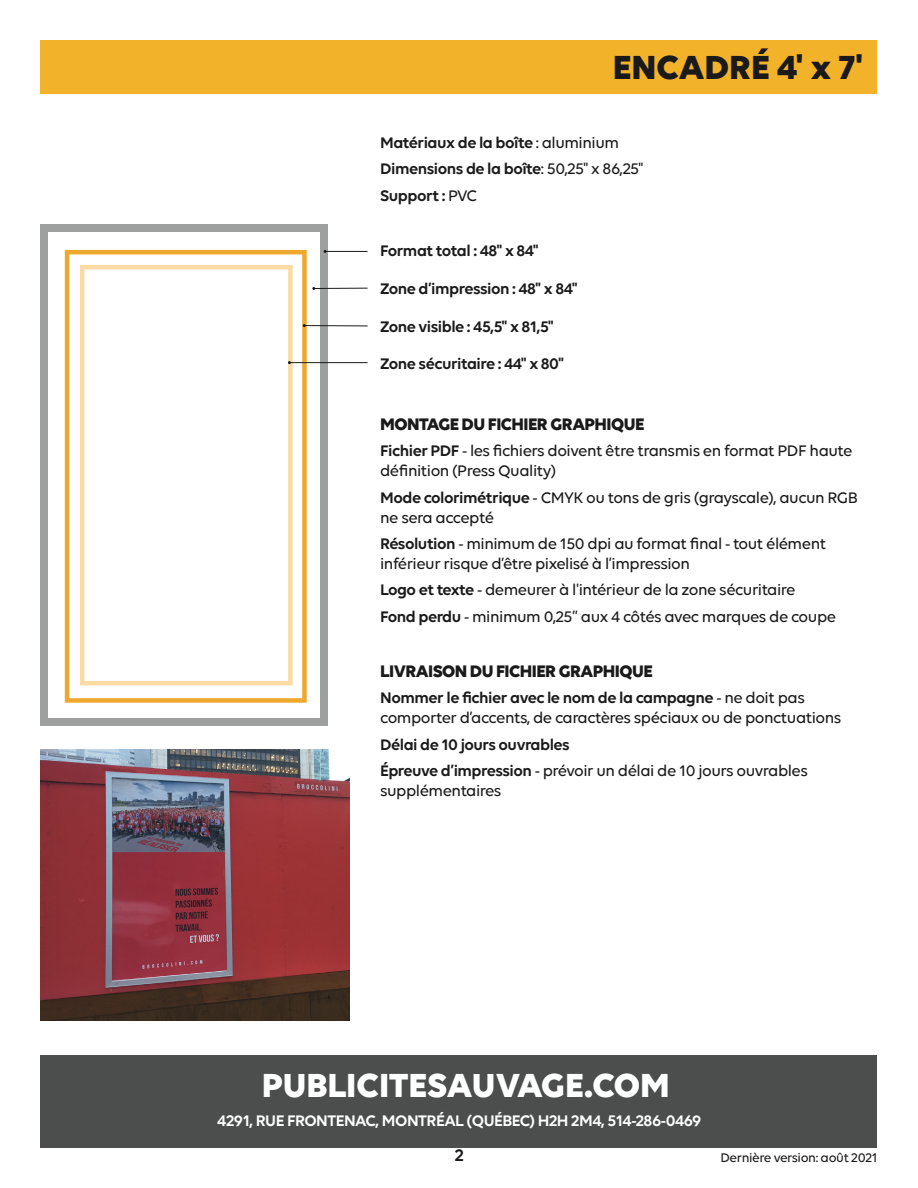
<style>
.page{position:relative;width:918px;height:1188px;background:#fff}
.page>*{position:absolute;margin:0;border:0;box-sizing:border-box;transform-origin:0 0}
.t1{font:700 36px "Volte";color:#fff}
.t2{font:700 36px "Volte";color:#1a1a1a}
.t3{font:700 18px "Volte";letter-spacing:-.03em;color:#1a1a1a}
.t4{font:600 18px "Volte";color:#1a1a1a}
.t5{font:500 16.5px/19.8px "Volte";letter-spacing:-.03em;color:#1a1a1a}
.t6{font:600 16.5px "Volte";letter-spacing:-.03em;color:#1a1a1a}
.t7{font:600 16.5px "Volte";letter-spacing:-.03em;color:#fff}
.t8{font:500 13.5px "Volte";letter-spacing:-.03em;color:#1a1a1a}
.s1{font-weight:500}
.s2{font-weight:600}
</style>
<div class="page">
<div style="left:40px;top:1055px;width:838px;height:93px;background:#4c4e4d"></div>
<div style="left:320px;top:224px;width:7px;height:502px;background:#9da09f"></div>
<div style="left:40px;top:224px;width:8px;height:502px;background:#9da09f"></div>
<div style="left:48px;top:224px;width:272px;height:8px;background:#9da09f"></div>
<div style="left:48px;top:719px;width:272px;height:7px;background:#9da09f"></div>
<div style="left:65px;top:250px;width:242px;height:453px;border:4px solid #eea82e"></div>
<div style="left:80px;top:265px;width:213px;height:420px;border:4px solid #fadba4"></div>
<div style="left:40px;top:40px;width:838px;height:54px;background:#f2b32b"></div>
<hr style="left:325px;top:251px;width:43px;height:1px;background:#1a1a1a">
<hr style="left:314px;top:288px;width:54px;height:1px;background:#1a1a1a">
<hr style="left:304px;top:325px;width:64px;height:1px;background:#1a1a1a">
<hr style="left:289px;top:362px;width:79px;height:1px;background:#1a1a1a">
<img style="left:40px;top:750px;width:310px;height:271px">
<p class="t2" style="left:613px;top:46px;width:252px">ENCADRÉ 4' x 7'</p>
<p class="t6" style="left:380px;top:133px;width:240px">Matériaux de la boîte <span class="s1">: aluminium</span></p>
<p class="t6" style="left:380px;top:159px;width:265px">Dimensions de la boîte<span class="s1">: 50,25" x 86,25"</span></p>
<p class="t6" style="left:380px;top:186px;width:99px">Support : <span class="s1">PVC</span></p>
<p class="t6" style="left:380px;top:240px;width:160px">Format total : 48" x 84"</p>
<p class="t6" style="left:380px;top:279px;width:199px">Zone d’impression : 48" x 84"</p>
<p class="t6" style="left:380px;top:317px;width:175px">Zone visible : 45,5" x 81,5"</p>
<p class="t6" style="left:380px;top:354px;width:186px">Zone sécuritaire : 44" x 80"</p>
<p class="t3" style="left:380px;top:413px;width:266px">MONTAGE DU FICHIER GRAPHIQUE</p>
<p class="t5" style="left:380px;top:441px;width:474px"><span class="s2">Fichier PDF</span> - les fichiers doivent être transmis en format PDF haute définition (Press Quality)</p>
<p class="t5" style="left:380px;top:487px;width:479px"><span class="s2">Mode colorimétrique</span> - CMYK ou tons de gris (grayscale), aucun RGB ne sera accepté</p>
<p class="t5" style="left:380px;top:533px;width:448px"><span class="s2">Résolution</span> - minimum de 150 dpi au format final - tout élément inférieur risque d’être pixelisé à l’impression</p>
<p class="t5" style="left:380px;top:580px;width:417px"><span class="s2">Logo et texte</span> - demeurer à l'intérieur de la zone sécuritaire</p>
<p class="t5" style="left:380px;top:606px;width:458px"><span class="s2">Fond perdu</span> - minimum 0,25’’ aux 4 côtés avec marques de coupe</p>
<p class="t3" style="left:380px;top:660px;width:274px">LIVRAISON DU FICHIER GRAPHIQUE</p>
<p class="t5" style="left:380px;top:688px;width:463px"><span class="s2">Nommer le fichier avec le nom de la campagne</span> - ne doit pas comporter d’accents, de caractères spéciaux ou de ponctuations</p>
<p class="t6" style="left:380px;top:735px;width:191px">Délai de 10 jours ouvrables</p>
<p class="t5" style="left:380px;top:761px;width:429px"><span class="s2">Épreuve d’impression</span> - prévoir un délai de 10 jours ouvrables supplémentaires</p>
<h1 class="t1" style="left:262px;top:1064px;width:410px">PUBLICITESAUVAGE.COM</h1>
<p class="t7" style="left:217px;top:1111px;width:486px">4291, RUE FRONTENAC, MONTRÉAL (QUÉBEC) H2H 2M4, 514-286-0469</p>
<p class="t4" style="left:455px;top:1145px;width:11px">2</p>
<p class="t8" style="left:721px;top:1150px;width:158px">Dernière version: août 2021</p>
</div>
